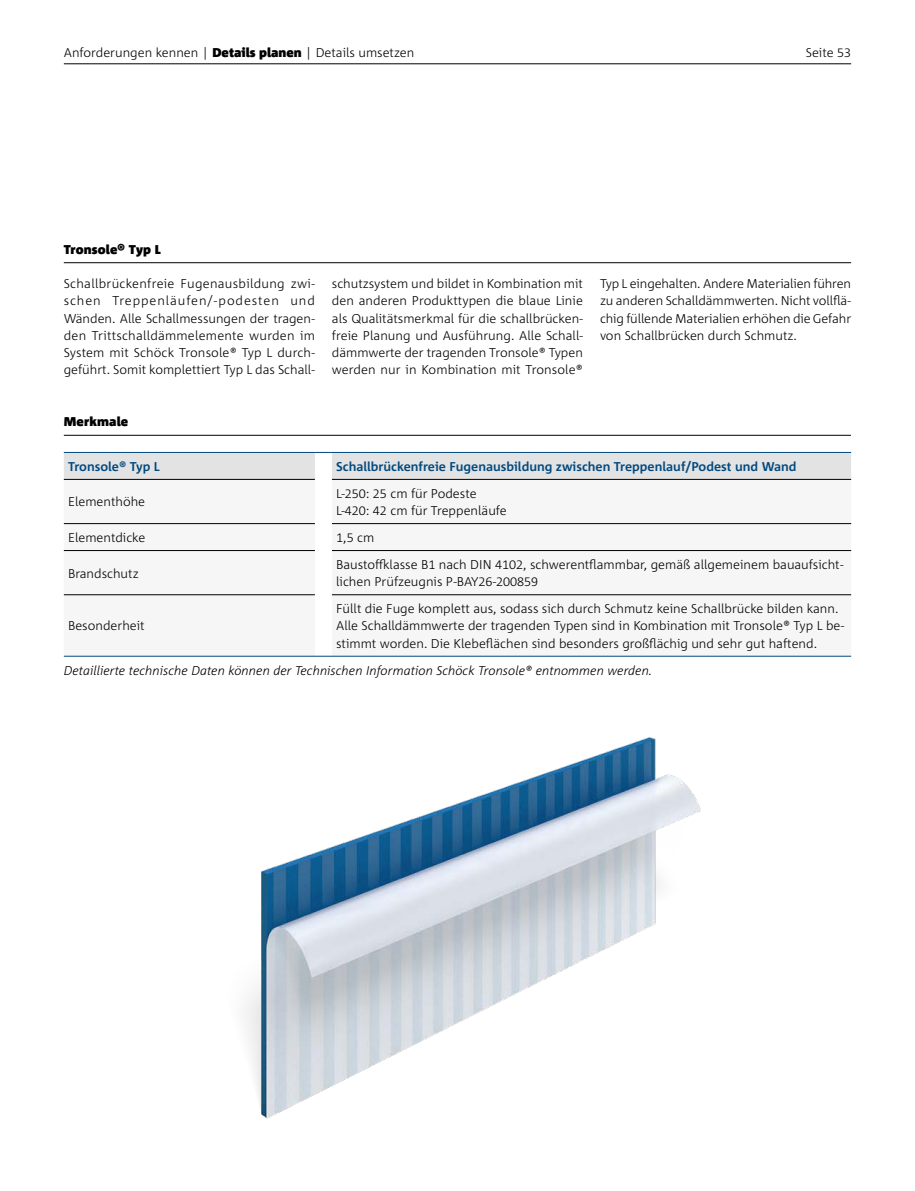
<style>
.page{position:relative;width:915px;height:1191px;background:#fff}
.page>*{position:absolute;margin:0;border:0;box-sizing:border-box;transform-origin:0 0}
.t1{font:300 12.75px/17.2px "Corpid Schoeck";color:#000}
.t2{font:italic 300 12.75px "Corpid Schoeck";color:#000}
.t3{font:700 12.75px "Corpid Schoeck";color:#00497f}
.t4{font:900 12.75px "Corpid Schoeck";letter-spacing:.01em;color:#000}
.s1{font-weight:900}
</style>
<div class="page">
<hr style="left:64px;top:63px;width:786px;height:1px;background:#000">
<img style="left:244px;top:737px;width:457px;height:382px">
<div style="left:64px;top:479px;width:786px;height:177px;background:#f6f6f6"></div>
<hr style="left:64px;top:479px;width:251px;height:1px;background:#000">
<hr style="left:64px;top:523px;width:251px;height:1px;background:#000">
<hr style="left:64px;top:550px;width:251px;height:1px;background:#000">
<hr style="left:64px;top:594px;width:251px;height:1px;background:#000">
<svg style="left:64px;top:452px;width:786px;height:27px;background:#dfe0e1"></svg>
<hr style="left:332px;top:452px;width:518px;height:1px;background:#00497f">
<hr style="left:64px;top:656px;width:251px;height:1px;background:#00497f">
<svg style="left:315px;top:656px;width:17px;height:1px"></svg>
<hr style="left:332px;top:656px;width:518px;height:1px;background:#00497f">
<hr style="left:332px;top:479px;width:518px;height:1px;background:#000">
<hr style="left:332px;top:523px;width:518px;height:1px;background:#000">
<hr style="left:332px;top:550px;width:518px;height:1px;background:#000">
<hr style="left:332px;top:594px;width:518px;height:1px;background:#000">
<hr style="left:64px;top:435px;width:786px;height:1px;background:#000">
<hr style="left:64px;top:262px;width:786px;height:1px;background:#000">
<p class="t1" style="left:64px;top:43px;width:352px">Anforderungen kennen | <span class="s1">Details planen</span> | Details umsetzen</p>
<p class="t1" style="left:805px;top:43px;width:47px">Seite 53</p>
<p class="t4" style="left:64px;top:241px;width:98px">Tronsole® Typ L</p>
<p class="t1" style="left:64px;top:275px;width:252px;text-align:justify">Schallbrückenfreie Fugenausbildung zwi&shy;schen Treppenläufen/-podesten und Wänden. Alle Schallmessungen der tragen&shy;den Trittschalldämmelemente wurden im System mit Schöck Tronsole® Typ L durch&shy;geführt. Somit komplettiert Typ L das Schall-</p>
<p class="t1" style="left:332px;top:275px;width:252px;text-align:justify">schutzsystem und bildet in Kombination mit den anderen Produkttypen die blaue Linie als Qualitätsmerkmal für die schallbrücken&shy;freie Planung und Ausführung. Alle Schall&shy;dämmwerte der tragenden Tronsole® Typen werden nur in Kombination mit Tronsole®</p>
<p class="t1" style="left:599px;top:275px;width:252px;text-align:justify">Typ L eingehalten. Andere Materialien führen zu anderen Schalldämmwerten. Nicht vollflä&shy;chig füllende Materialien erhöhen die Gefahr von Schallbrücken durch Schmutz.</p>
<p class="t4" style="left:64px;top:414px;width:66px">Merkmale</p>
<p class="t3" style="left:68px;top:458px;width:93px">Tronsole® Typ L</p>
<p class="t3" style="left:336px;top:458px;width:461px">Schallbrückenfreie Fugenausbildung zwischen Treppenlauf/Podest und Wand</p>
<p class="t1" style="left:68px;top:493px;width:79px">Elementhöhe</p>
<p class="t1" style="left:336px;top:484px;width:172px">L-250: 25 cm für Podeste<br>L-420: 42 cm für Treppenläufe</p>
<p class="t1" style="left:68px;top:529px;width:79px">Elementdicke</p>
<p class="t1" style="left:336px;top:529px;width:40px">1,5 cm</p>
<p class="t1" style="left:68px;top:564px;width:72px">Brandschutz</p>
<p class="t1" style="left:336px;top:556px;width:508px">Baustoffklasse B1 nach DIN 4102, schwerentflammbar, gemäß allgemeinem bauaufsicht&shy;lichen Prüfzeugnis P-BAY26-200859</p>
<p class="t1" style="left:68px;top:617px;width:78px">Besonderheit</p>
<p class="t1" style="left:336px;top:600px;width:509px">Füllt die Fuge komplett aus, sodass sich durch Schmutz keine Schallbrücke bilden kann.<br>Alle Schalldämmwerte der tragenden Typen sind in Kombination mit Tronsole® Typ L be&shy;stimmt worden. Die Klebeflächen sind besonders großflächig und sehr gut haftend.</p>
<p class="t2" style="left:64px;top:662px;width:589px">Detaillierte technische Daten können der Technischen Information Schöck Tronsole® entnommen werden.</p>
</div>
